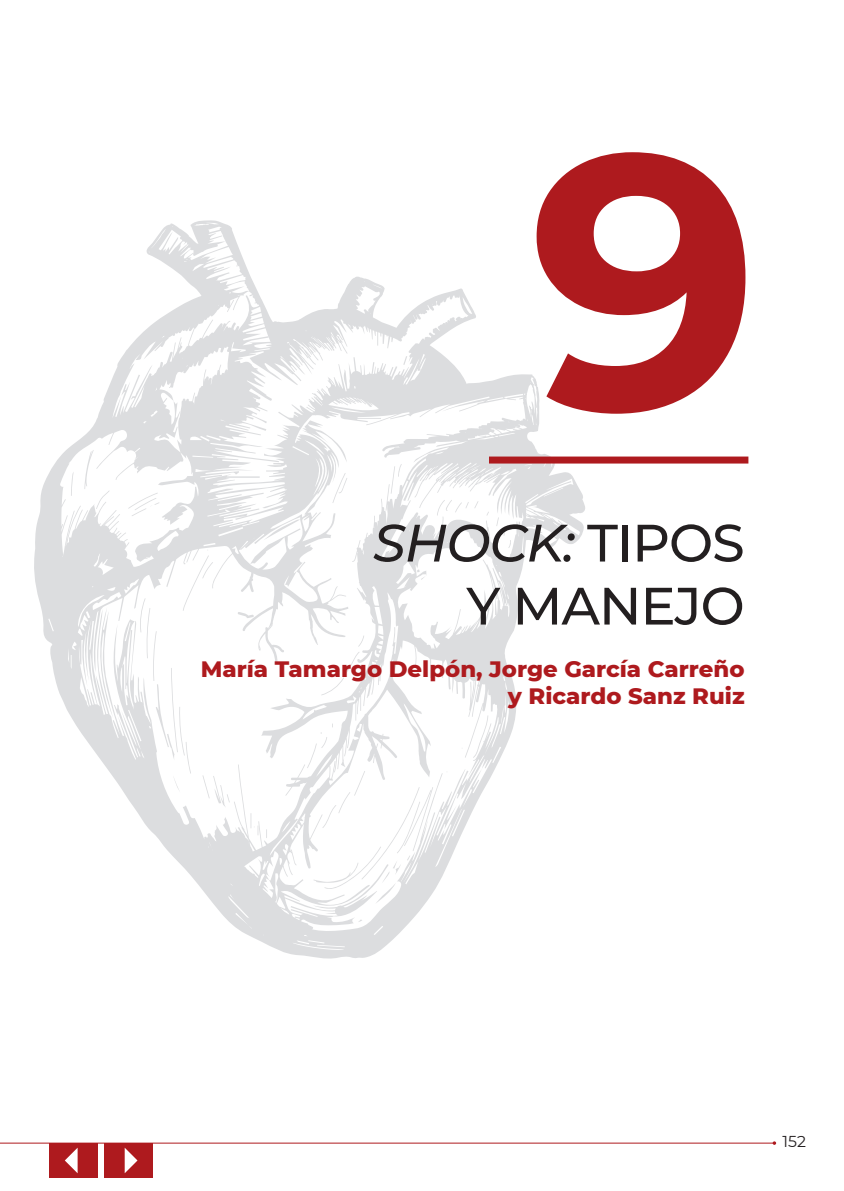
<style>
.page{position:relative;width:844px;height:1191px;background:#fff}
.page>*{position:absolute;margin:0;border:0;box-sizing:border-box;transform-origin:0 0}
.t1{font:700 361.2px "Montserrat";color:#ae1a1e}
.t2{font:500 52.5px/63px "Montserrat";letter-spacing:-.02em;color:#231f20;text-align:right}
.t3{font:800 22.75px/27.3px "Montserrat";color:#ae1a1e;text-align:right}
.t4{font:15.75px "Montserrat";color:#231f20}
.s1{font-style:italic}
</style>
<div class="page">
<hr style="left:0;top:1142px;width:774px;height:1px;background:#ae1a1e">
<div style="left:50px;top:1143px;width:48px;height:34px;background:#ae1a1e"></div>
<svg style="left:65px;top:1147px;width:13px;height:26px"></svg>
<div style="left:104px;top:1143px;width:49px;height:34px;background:#ae1a1e"></div>
<svg style="left:125px;top:1148px;width:12px;height:25px"></svg>
<svg style="left:34px;top:220px;width:552px;height:739px"></svg>
<svg style="left:237px;top:611px;width:17px;height:7px"></svg>
<div style="left:489px;top:456px;width:259px;height:7px;background:#ae1a1e"></div>
<h1 class="t1" style="left:529px;top:21px;width:232px">9</h1>
<h2 class="t2" style="left:373px;top:509px;width:373px"><span class="s1">SHOCK:</span> TIPOS<br>Y MANEJO</h2>
<p class="t3" style="left:201px;top:654px;width:545px">María Tamargo Delpón, Jorge García Carreño y Ricardo Sanz Ruiz</p>
<p class="t4" style="left:782px;top:1130px;width:25px">152</p>
</div>
